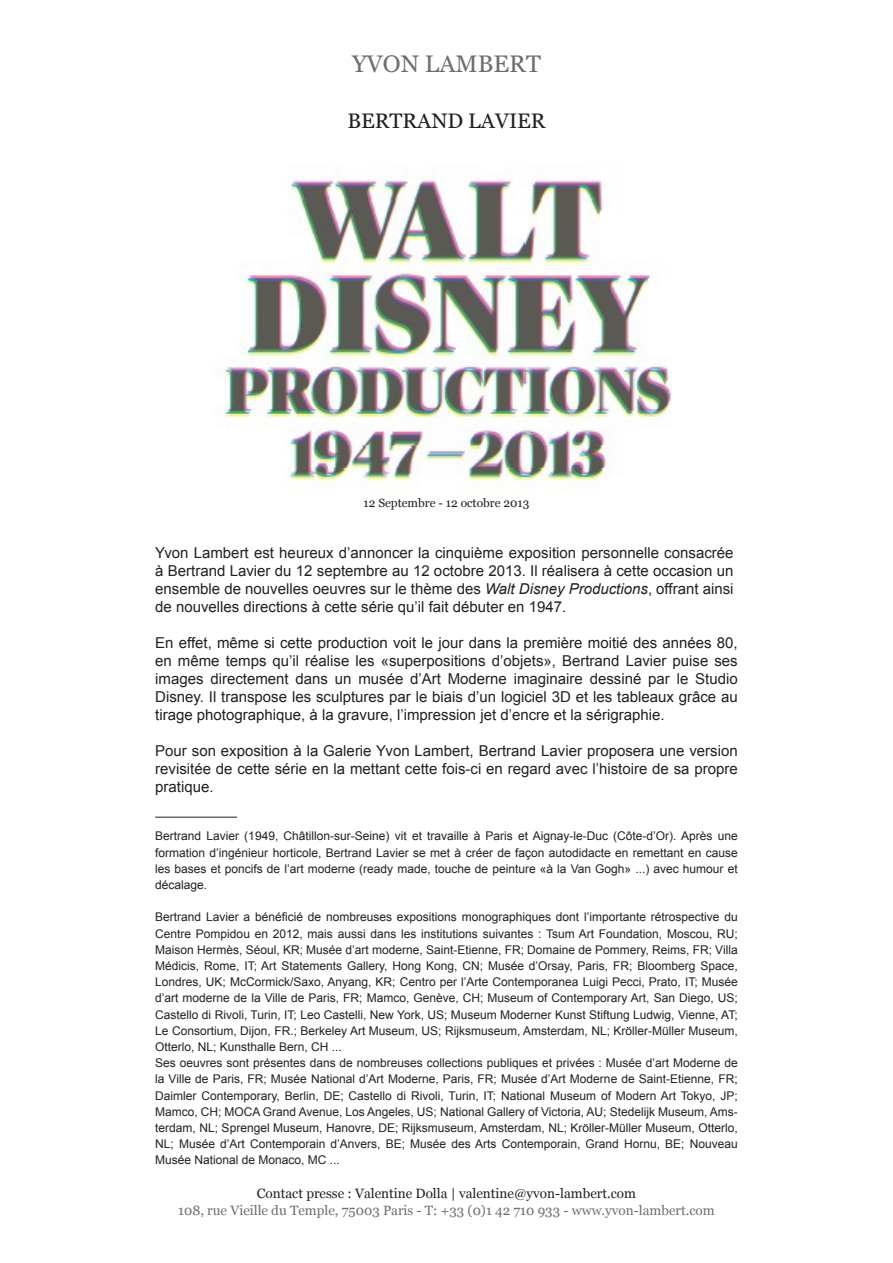
<style>
.page{position:relative;width:893px;height:1263px;background:#fff}
.page>*{position:absolute;margin:0;border:0;box-sizing:border-box;transform-origin:0 0}
.t1{font:24px "Georgia";color:#6d6e71}
.t2{font:21px "Georgia";color:#231f20}
.t3{font:15px/18px "Arial";color:#231f20;text-align:justify}
.t4{font:13.5px/16.2px "Georgia";color:#6d6e71;text-align:center}
.t5{font:12px/16.2px "Arial";color:#231f20;text-align:justify}
.t6{font:12px "Georgia";color:#231f20}
.s1{font-style:italic}
.s2{color:#231f20}
</style>
<div class="page">
<hr style="left:155px;top:817px;width:82px;height:1px;background:#231f20">
<img style="left:215px;top:167px;width:457px;height:328px">
<p class="t1" style="left:352px;top:49px;width:190px">YVON LAMBERT</p>
<p class="t2" style="left:347px;top:108px;width:200px">BERTRAND LAVIER</p>
<p class="t6" style="left:364px;top:496px;width:167px">12 Septembre - 12 octobre 2013</p>
<p class="t3" style="left:155px;top:544px;width:580px">Yvon Lambert est heureux d’annoncer la cinquième exposition personnelle consacrée à Bertrand Lavier du 12 septembre au 12 octobre 2013. Il réalisera à cette occasion un ensemble de nouvelles oeuvres sur le thème des <span class="s1">Walt Disney Productions</span>, offrant ainsi de nouvelles directions à cette série qu’il fait débuter en 1947.</p>
<p class="t3" style="left:155px;top:634px;width:584px">En effet, même si cette production voit le jour dans la première moitié des années 80, en même temps qu’il réalise les «superpositions d’objets», Bertrand Lavier puise ses images directement dans un musée d’Art Moderne imaginaire dessiné par le Studio Disney. Il transpose les sculptures par le biais d’un logiciel 3D et les tableaux grâce au tirage photographique, à la gravure, l’impression jet d’encre et la sérigraphie.</p>
<p class="t3" style="left:155px;top:742px;width:584px">Pour son exposition à la Galerie Yvon Lambert, Bertrand Lavier proposera une version revisitée de cette série en la mettant cette fois-ci en regard avec l’histoire de sa propre pratique.</p>
<p class="t5" style="left:155px;top:828px;width:584px">Bertrand Lavier (1949, Châtillon-sur-Seine) vit et travaille à Paris et Aignay-le-Duc (Côte-d’Or). Après une formation d’ingénieur horticole, Bertrand Lavier se met à créer de façon autodidacte en remettant en cause les bases et poncifs de l’art moderne (ready made, touche de peinture «à la Van Gogh» ...) avec humour et décalage.</p>
<p class="t5" style="left:155px;top:909px;width:584px;text-align:left">Bertrand Lavier a bénéficié de nombreuses expositions monographiques dont l’importante rétrospective du Centre Pompidou en 2012, mais aussi dans les institutions suivantes : Tsum Art Foundation, Moscou, RU; Maison Hermès, Séoul, KR; Musée d’art moderne, Saint-Etienne, FR; Domaine de Pommery, Reims, FR; Villa Médicis, Rome, IT; Art Statements Gallery, Hong Kong, CN; Musée d’Orsay, Paris, FR; Bloomberg Space, Londres, UK; McCormick/Saxo, Anyang, KR; Centro per l’Arte Contemporanea Luigi Pecci, Prato, IT; Musée d’art moderne de la Ville de Paris, FR; Mamco, Genève, CH; Museum of Contemporary Art, San Diego, US; Castello di Rivoli, Turin, IT; Leo Castelli, New York, US; Museum Moderner Kunst Stiftung Ludwig, Vienne, AT; Le Consortium, Dijon, FR.; Berkeley Art Museum, US; Rijksmuseum, Amsterdam, NL; Kröller-Müller Museum, Otterlo, NL; Kunsthalle Bern, CH ...<br>Ses oeuvres sont présentes dans de nombreuses collections publiques et privées : Musée d’art Moderne de la Ville de Paris, FR; Musée National d’Art Moderne, Paris, FR; Musée d’Art Moderne de Saint-Etienne, FR; Daimler Contemporary, Berlin, DE; Castello di Rivoli, Turin, IT; National Museum of Modern Art Tokyo, JP; Mamco, CH; MOCA Grand Avenue, Los Angeles, US; National Gallery of Victoria, AU; Stedelijk Museum, Ams&shy;terdam, NL; Sprengel Museum, Hanovre, DE; Rijksmuseum, Amsterdam, NL; Kröller-Müller Museum, Otterlo, NL; Musée d’Art Contemporain d’Anvers, BE; Musée des Arts Contemporain, Grand Hornu, BE; Nouveau Musée National de Monaco, MC ...</p>
<p class="t4" style="left:178px;top:1186px;width:538px"><span class="s2">Contact presse : Valentine Dolla | valentine@yvon-lambert.com<br></span>108, rue Vieille du Temple, 75003 Paris - T: +33 (0)1 42 710 933 - www.yvon-lambert.com</p>
</div>
